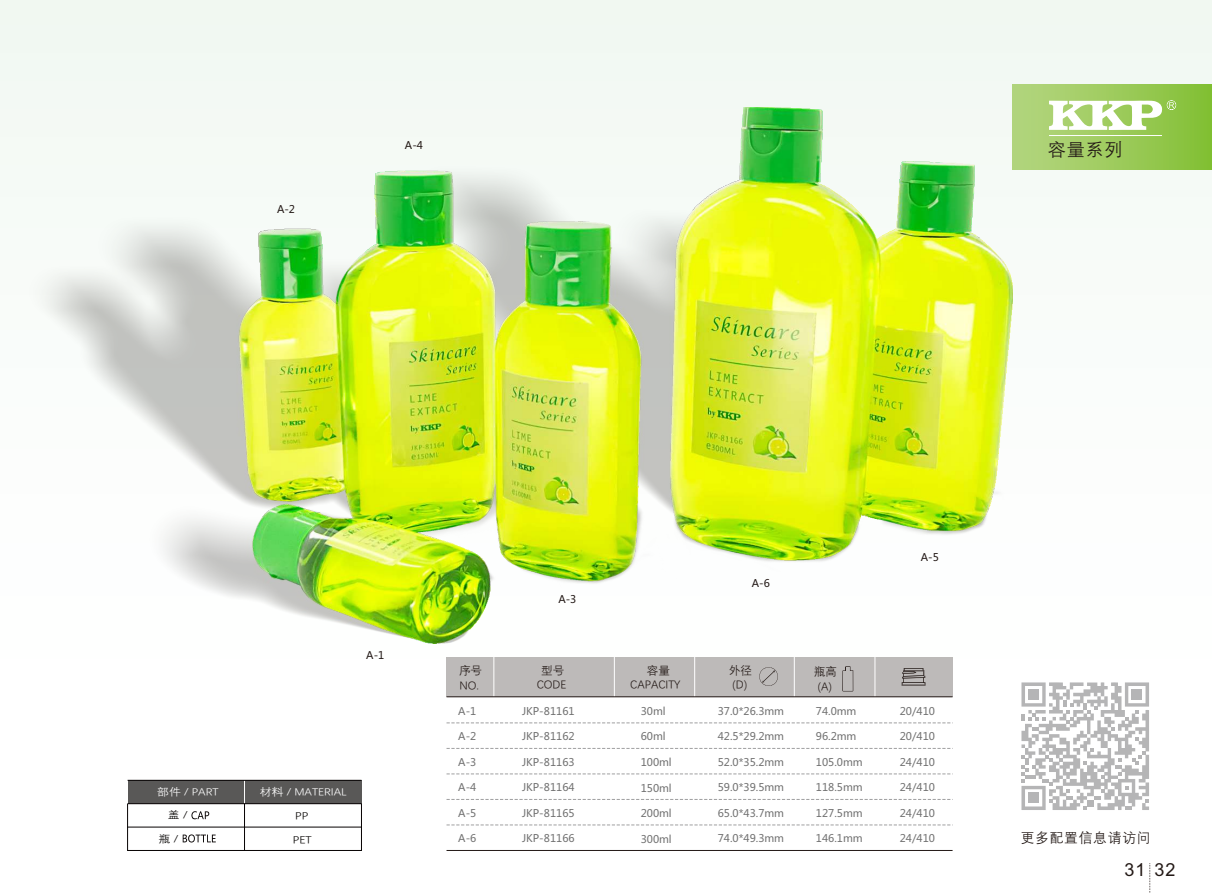
<style>
.page{position:relative;width:1212px;height:893px;background:#fff}
.page>*{position:absolute;margin:0;border:0;box-sizing:border-box;transform-origin:0 0}
.t1{font:18px "Dengxian";color:#231916}
.t2{font:18px "Arial";color:#231916}
.t3{font:13.8px "Dengxian";letter-spacing:.055em;color:#231916}
.t4{font:11.55px/14.7px "Dengxian";color:#231916;text-align:center}
.t5{font:10.5px "Microsoft Ya Hei";color:#717171}
.t6{font:10.5px "Microsoft Ya Hei";color:#231916}
.t7{font:10.5px "Dengxian";color:#070403;scale:1.14 1}
.t8{font:10.35px "Dengxian";color:#fff;scale:1.14 1}
.t9{font:10.35px "Dengxian";color:#070403;scale:1.14 1}
</style>
<div class="page">
<div style="left:0;top:0;width:1212px;height:893px;background:linear-gradient(to right,#fafcfa,#fafdfa)"></div>
<div style="left:1012px;top:84px;width:200px;height:86px;background:linear-gradient(to right,#b6d683,#84c036)"></div>
<div style="left:128px;top:780px;width:233px;height:24px;background:#595857"></div>
<hr style="left:127px;top:804px;width:1px;height:46px;background:#060202">
<hr style="left:361px;top:804px;width:1px;height:46px;background:#060202">
<hr style="left:244px;top:780px;width:1px;height:70px;background:#060202">
<svg style="left:244px;top:781px;width:1px;height:22px"></svg>
<hr style="left:128px;top:780px;width:233px;height:1px;background:#060202">
<svg style="left:191px;top:811px;width:18px;height:8px"></svg>
<hr style="left:128px;top:803px;width:233px;height:1px;background:#060202">
<hr style="left:128px;top:827px;width:233px;height:1px;background:#060202">
<hr style="left:128px;top:850px;width:233px;height:1px;background:#060202">
<svg style="left:183px;top:834px;width:33px;height:8px"></svg>
<img style="left:29px;top:108px;width:983px;height:535px">
<svg style="left:1049px;top:100px;width:127px;height:30px"></svg>
<hr style="left:1049px;top:135px;width:113px;height:1px;background:#fff">
<div style="left:446px;top:657px;width:506px;height:40px;background:#bdbab9"></div>
<svg style="left:902px;top:668px;width:23px;height:17px"></svg>
<svg style="left:842px;top:666px;width:11px;height:25px"></svg>
<hr style="left:614px;top:657px;width:1px;height:40px;background:#fff">
<hr style="left:694px;top:657px;width:1px;height:40px;background:#fff">
<hr style="left:494px;top:657px;width:1px;height:40px;background:#fff">
<svg style="left:759px;top:667px;width:19px;height:19px"></svg>
<hr style="left:794px;top:657px;width:1px;height:40px;background:#fff">
<hr style="left:875px;top:657px;width:1px;height:40px;background:#fff">
<hr style="left:446px;top:696px;width:506px;height:1px;background:#231916">
<svg style="left:446px;top:723px;width:506px;height:1px"></svg>
<hr style="left:446px;top:850px;width:506px;height:1px;background:#231916">
<svg style="left:446px;top:748px;width:506px;height:1px"></svg>
<svg style="left:446px;top:774px;width:506px;height:1px"></svg>
<svg style="left:446px;top:799px;width:506px;height:1px"></svg>
<svg style="left:446px;top:825px;width:506px;height:1px"></svg>
<svg style="left:1021px;top:682px;width:128px;height:128px"></svg>
<svg style="left:1149px;top:863px;width:1px;height:30px"></svg>
<p class="t6" style="left:277px;top:204px;width:20px">A-2</p>
<p class="t6" style="left:405px;top:140px;width:20px">A-4</p>
<h1 class="t1" style="left:1048px;top:141px;width:76px">容量系列</h1>
<p class="t6" style="left:366px;top:651px;width:20px">A-1</p>
<p class="t8" style="left:157px;top:786px;width:55px">部件 / PART</p>
<p class="t8" style="left:260px;top:786px;width:78px">材料 / MATERIAL</p>
<p class="t9" style="left:168px;top:810px;width:19px">盖 /</p>
<p class="t7" style="left:295px;top:811px;width:13px">PP</p>
<p class="t9" style="left:159px;top:833px;width:19px">瓶 /</p>
<p class="t7" style="left:293px;top:834px;width:18px">PET</p>
<p class="t4" style="left:459px;top:663px;width:25px;text-align:left">序号<br>NO.</p>
<p class="t6" style="left:558px;top:595px;width:20px">A-3</p>
<p class="t6" style="left:752px;top:579px;width:20px">A-6</p>
<p class="t4" style="left:537px;top:663px;width:31px">型号<br>CODE</p>
<p class="t4" style="left:630px;top:663px;width:52px">容量<br>CAPACITY</p>
<p class="t4" style="left:729px;top:663px;width:25px;text-align:left">外径(D)</p>
<p class="t4" style="left:814px;top:664px;width:25px">瓶⾼ (A)</p>
<p class="t5" style="left:458px;top:706px;width:20px">A-1</p>
<p class="t5" style="left:522px;top:706px;width:54px">JKP-81161</p>
<p class="t5" style="left:641px;top:706px;width:26px">30ml</p>
<p class="t5" style="left:816px;top:706px;width:42px">74.0mm</p>
<p class="t5" style="left:718px;top:706px;width:68px">37.0*26.3mm</p>
<p class="t5" style="left:718px;top:732px;width:68px">42.5*29.2mm</p>
<p class="t5" style="left:718px;top:757px;width:68px">52.0*35.2mm</p>
<p class="t5" style="left:458px;top:732px;width:20px">A-2</p>
<p class="t5" style="left:522px;top:732px;width:54px">JKP-81162</p>
<p class="t5" style="left:641px;top:732px;width:26px">60ml</p>
<p class="t5" style="left:816px;top:732px;width:42px">96.2mm</p>
<p class="t5" style="left:458px;top:757px;width:20px">A-3</p>
<p class="t5" style="left:522px;top:757px;width:54px">JKP-81163</p>
<p class="t5" style="left:641px;top:757px;width:33px">100ml</p>
<p class="t5" style="left:816px;top:757px;width:48px">105.0mm</p>
<p class="t5" style="left:458px;top:783px;width:20px">A-4</p>
<p class="t5" style="left:522px;top:783px;width:54px">JKP-81164</p>
<p class="t5" style="left:641px;top:783px;width:33px">150ml</p>
<p class="t5" style="left:718px;top:783px;width:68px">59.0*39.5mm</p>
<p class="t5" style="left:816px;top:783px;width:48px">118.5mm</p>
<p class="t5" style="left:458px;top:808px;width:20px">A-5</p>
<p class="t5" style="left:522px;top:808px;width:54px">JKP-81165</p>
<p class="t5" style="left:641px;top:808px;width:33px">200ml</p>
<p class="t5" style="left:718px;top:808px;width:68px">65.0*43.7mm</p>
<p class="t5" style="left:816px;top:808px;width:48px">127.5mm</p>
<p class="t5" style="left:458px;top:834px;width:20px">A-6</p>
<p class="t5" style="left:522px;top:834px;width:54px">JKP-81166</p>
<p class="t5" style="left:641px;top:834px;width:33px">300ml</p>
<p class="t5" style="left:718px;top:834px;width:68px">74.0*49.3mm</p>
<p class="t5" style="left:816px;top:834px;width:48px">146.1mm</p>
<p class="t6" style="left:921px;top:552px;width:20px">A-5</p>
<p class="t5" style="left:900px;top:706px;width:37px">20/410</p>
<p class="t5" style="left:900px;top:732px;width:37px">20/410</p>
<p class="t5" style="left:900px;top:757px;width:37px">24/410</p>
<p class="t5" style="left:900px;top:783px;width:37px">24/410</p>
<p class="t5" style="left:900px;top:808px;width:37px">24/410</p>
<p class="t5" style="left:900px;top:834px;width:37px">24/410</p>
<h2 class="t3" style="left:1021px;top:831px;width:131px">更多配置信息请访问</h2>
<h1 class="t2" style="left:1124px;top:863px;width:53px">31 32</h1>
</div>
